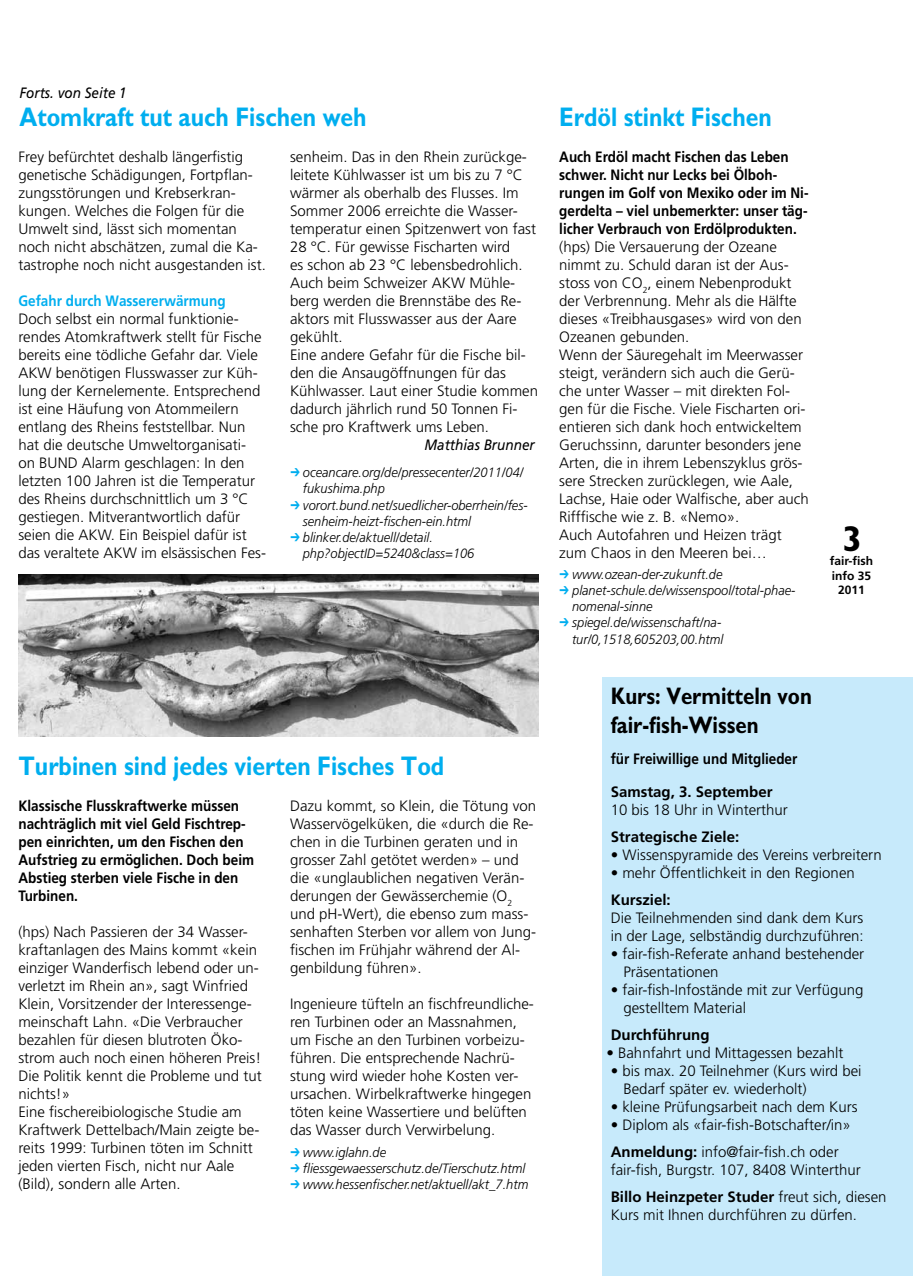
<style>
.page{position:relative;width:915px;height:1276px;background:#fff}
.page>*{position:absolute;margin:0;border:0;box-sizing:border-box;transform-origin:0 0}
.t1{font:700 36px "Gill Sans";color:#000}
.t2{font:700 27px "Gill Sans";color:#00aeef;scale:.85 1}
.t3{font:700 24px/28.8px "Gill Sans";color:#000;scale:.85 1}
.t4{font:300 15px/18px "Frutiger";color:#000}
.t5{font:700 15px/18px "Frutiger";color:#000;scale:.9 1}
.t6{font:700 15px "Frutiger";color:#000}
.t7{font:italic 15px "Frutiger";color:#000;scale:.9 1}
.t8{font:700 15px "Frutiger";color:#00aeef;scale:.9 1}
.t9{font:italic 300 13.5px/16.2px "Frutiger";color:#000;scale:.95 1}
.t10{font:700 12px/14.4px "Frutiger";color:#000;text-align:center}
.s1{font-family:"MS P Gothic";font-weight:400;font-style:normal;color:#00aeef}
.s2{font-weight:700}
</style>
<div class="page">
<div style="left:602px;top:677px;width:310px;height:599px;background:#c7eafb"></div>
<img style="left:18px;top:574px;width:520px;height:163px">
<p class="t7" style="left:19px;top:84px;width:121px">Forts. von Seite 1</p>
<h2 class="t2" style="left:19px;top:101px;width:410px">Atomkraft tut auch Fischen weh</h2>
<p class="t4" style="left:18px;top:148px;width:249px">Frey befürchtet deshalb längerfistig genetische Schädigungen, Fortpflan&shy;zungsstörungen und Krebserkran&shy;kungen. Welches die Folgen für die Umwelt sind, lässt sich momentan noch nicht abschätzen, zumal die Ka&shy;tastrophe noch nicht ausgestanden ist.</p>
<p class="t8" style="left:18px;top:292px;width:232px">Gefahr durch Wassererwärmung</p>
<p class="t4" style="left:18px;top:310px;width:249px">Doch selbst ein normal funktionie&shy;rendes Atomkraftwerk stellt für Fische bereits eine tödliche Gefahr dar. Viele AKW benötigen Flusswasser zur Küh&shy;lung der Kernelemente. Entsprechend ist eine Häufung von Atommeilern entlang des Rheins feststellbar. Nun hat die deutsche Umweltorganisati&shy;on BUND Alarm geschlagen: In den letzten 100 Jahren ist die Temperatur des Rheins durchschnittlich um 3 °C gestiegen. Mitverantwortlich dafür seien die AKW. Ein Beispiel dafür ist das veraltete AKW im elsässischen Fes-</p>
<p class="t4" style="left:290px;top:148px;width:249px">senheim. Das in den Rhein zurückge&shy;leitete Kühlwasser ist um bis zu 7 °C wärmer als oberhalb des Flusses. Im Sommer 2006 erreichte die Wasser&shy;temperatur einen Spitzenwert von fast 28 °C. Für gewisse Fischarten wird<br>es schon ab 23 °C lebensbedrohlich.<br>Auch beim Schweizer AKW Mühle&shy;berg werden die Brennstäbe des Re&shy;aktors mit Flusswasser aus der Aare gekühlt.<br>Eine andere Gefahr für die Fische bil&shy;den die Ansaugöffnungen für das Kühlwasser. Laut einer Studie kommen dadurch jährlich rund 50 Tonnen Fi&shy;sche pro Kraftwerk ums Leben.</p>
<p class="t7" style="left:424px;top:436px;width:124px">Matthias Brunner</p>
<p class="t9" style="left:303px;top:464px;width:233px;text-indent:-13px"><span class="s1">➔</span> oceancare.org/de/pressecenter/2011/04/ fukushima.php</p>
<p class="t9" style="left:303px;top:497px;width:238px;text-indent:-13px"><span class="s1">➔</span> vorort.bund.net/suedlicher-oberrhein/fes&shy;senheim-heizt-fischen-ein.html</p>
<p class="t9" style="left:303px;top:529px;width:182px;text-indent:-13px"><span class="s1">➔</span> blinker.de/aktuell/detail. php?objectID=5240&amp;class=106</p>
<h2 class="t2" style="left:18px;top:749px;width:502px">Turbinen sind jedes vierten Fisches Tod</h2>
<p class="t4" style="left:290px;top:796px;width:247px">Dazu kommt, so Klein, die Tötung von Wasservögelküken, die «durch die Re&shy;chen in die Turbinen geraten und in grosser Zahl getötet werden» – und die «unglaublichen negativen Verän&shy;derungen der Gewässerchemie (O<sub>2 </sub>und pH-Wert), die ebenso zum mass&shy;senhaften Sterben vor allem von Jung&shy;fischen im Frühjahr während der Al&shy;genbildung führen».</p>
<p class="t4" style="left:290px;top:994px;width:245px">Ingenieure tüfteln an fischfreundliche&shy;ren Turbinen oder an Massnahmen, um Fische an den Turbinen vorbeizu&shy;führen. Die entsprechende Nachrü&shy;stung wird wieder hohe Kosten ver&shy;ursachen. Wirbelkraftwerke hingegen töten keine Wassertiere und belüften das Wasser durch Verwirbelung.</p>
<p class="t9" style="left:290px;top:1143px;width:103px"><span class="s1">➔</span> www.iglahn.de</p>
<p class="t9" style="left:290px;top:1160px;width:249px"><span class="s1">➔</span> fliessgewaesserschutz.de/Tierschutz.html</p>
<p class="t9" style="left:290px;top:1176px;width:252px"><span class="s1">➔</span> www.hessenfischer.net/aktuell/akt_7.htm</p>
<p class="t5" style="left:18px;top:796px;width:263px">Klassische Flusskraftwerke müssen nachträglich mit viel Geld Fischtrep&shy;pen einrichten, um den Fischen den<br>Aufstrieg zu ermöglichen. Doch beim<br>Abstieg sterben viele Fische in den<br>Turbinen.</p>
<p class="t4" style="left:18px;top:922px;width:245px">(hps) Nach Passieren der 34 Wasser&shy;kraftanlagen des Mains kommt «kein einziger Wanderfisch lebend oder un&shy;verletzt im Rhein an», sagt Winfried Klein, Vorsitzender der Interessenge&shy;meinschaft Lahn. «Die Verbraucher bezahlen für diesen blutroten Öko&shy;strom auch noch einen höheren Preis!<br>Die Politik kennt die Probleme und tut nichts!»<br>Eine fischereibiologische Studie am Kraftwerk Dettelbach/Main zeigte be&shy;reits 1999: Turbinen töten im Schnitt jeden vierten Fisch, nicht nur Aale (Bild), sondern alle Arten.</p>
<h2 class="t2" style="left:559px;top:101px;width:251px">Erdöl stinkt Fischen</h2>
<p class="t5" style="left:559px;top:148px;width:278px">Auch Erdöl macht Fischen das Leben schwer. Nicht nur Lecks bei Ölboh&shy;rungen im Golf von Mexiko oder im Ni&shy;gerdelta – viel unbemerkter: unser täg&shy;licher Verbrauch von Erdölprodukten.</p>
<p class="t4" style="left:559px;top:238px;width:251px">(hps) Die Versauerung der Ozeane nimmt zu. Schuld daran ist der Aus&shy;stoss von CO<sub>2</sub>, einem Nebenprodukt der Verbrennung. Mehr als die Hälfte dieses «Treibhausgases» wird von den Ozeanen gebunden.<br>Wenn der Säuregehalt im Meerwasser steigt, verändern sich auch die Gerü&shy;che unter Wasser – mit direkten Fol&shy;gen für die Fische. Viele Fischarten ori&shy;entieren sich dank hoch entwickeltem Geruchssinn, darunter besonders jene Arten, die in ihrem Lebenszyklus grös&shy;sere Strecken zurücklegen, wie Aale, Lachse, Haie oder Walfische, aber auch Rifffische wie z. B. «Nemo».<br>Auch Autofahren und Heizen trägt zum Chaos in den Meeren bei…</p>
<p class="t9" style="left:559px;top:566px;width:173px"><span class="s1">➔</span> www.ozean-der-zukunft.de</p>
<p class="t9" style="left:572px;top:582px;width:236px;text-indent:-13px"><span class="s1">➔</span> planet-schule.de/wissenspool/total-phae&shy;nomenal-sinne</p>
<p class="t9" style="left:559px;top:614px;width:174px;text-align:right"><span class="s1">➔</span> spiegel.de/wissenschaft/na&shy;tur/0,1518,605203,00.html</p>
<h1 class="t1" style="left:842px;top:517px;width:21px">3</h1>
<p class="t10" style="left:829px;top:554px;width:45px">fair-fish info 35<br>2011</p>
<h3 class="t3" style="left:610px;top:682px;width:238px">Kurs: Vermitteln von fair-fish-Wissen</h3>
<p class="t5" style="left:610px;top:749px;width:209px">für Freiwillige und Mitglieder</p>
<p class="t6" style="left:610px;top:783px;width:163px">Samstag, 3. September</p>
<p class="t4" style="left:610px;top:801px;width:179px">10 bis 18 Uhr in Winterthur</p>
<p class="t6" style="left:610px;top:828px;width:130px">Strategische Ziele:</p>
<p class="t4" style="left:610px;top:846px;width:272px"><span class="s2">•</span> Wissenspyramide des Vereins verbreitern</p>
<p class="t4" style="left:610px;top:864px;width:245px">• mehr Öffentlichkeit in den Regionen</p>
<p class="t6" style="left:610px;top:891px;width:62px">Kursziel:</p>
<p class="t4" style="left:610px;top:909px;width:254px">Die Teilnehmenden sind dank dem Kurs in der Lage, selbständig durchzuführen:</p>
<p class="t4" style="left:623px;top:945px;width:242px;text-indent:-13px">• fair-fish-Referate anhand bestehender<br>Präsentationen</p>
<p class="t4" style="left:623px;top:981px;width:241px;text-indent:-13px">• fair-fish-Infostände mit zur Verfügung gestelltem Material</p>
<p class="t6" style="left:610px;top:1026px;width:100px">Durchführung</p>
<p class="t4" style="left:606px;top:1044px;width:238px">• Bahnfahrt und Mittagessen bezahlt</p>
<p class="t4" style="left:623px;top:1062px;width:239px;text-indent:-13px">• bis max. 20 Teilnehmer (Kurs wird bei<br>Bedarf später ev. wiederholt)</p>
<p class="t4" style="left:610px;top:1098px;width:248px">• kleine Prüfungsarbeit nach dem Kurs</p>
<p class="t4" style="left:610px;top:1111px;width:242px;line-height:27px">• Diplom als «fair-fish-Botschafter/in»<br><span class="s2">Anmeldung:</span> info@fair-fish.ch oder</p>
<p class="t4" style="left:610px;top:1156px;width:277px;line-height:27px">fair-fish, Burgstr. 107, 8408 Winterthur<br><span class="s2">Billo Heinzpeter Studer</span> freut sich, diesen</p>
<p class="t4" style="left:610px;top:1206px;width:248px">Kurs mit Ihnen durchführen zu dürfen.</p>
</div>
